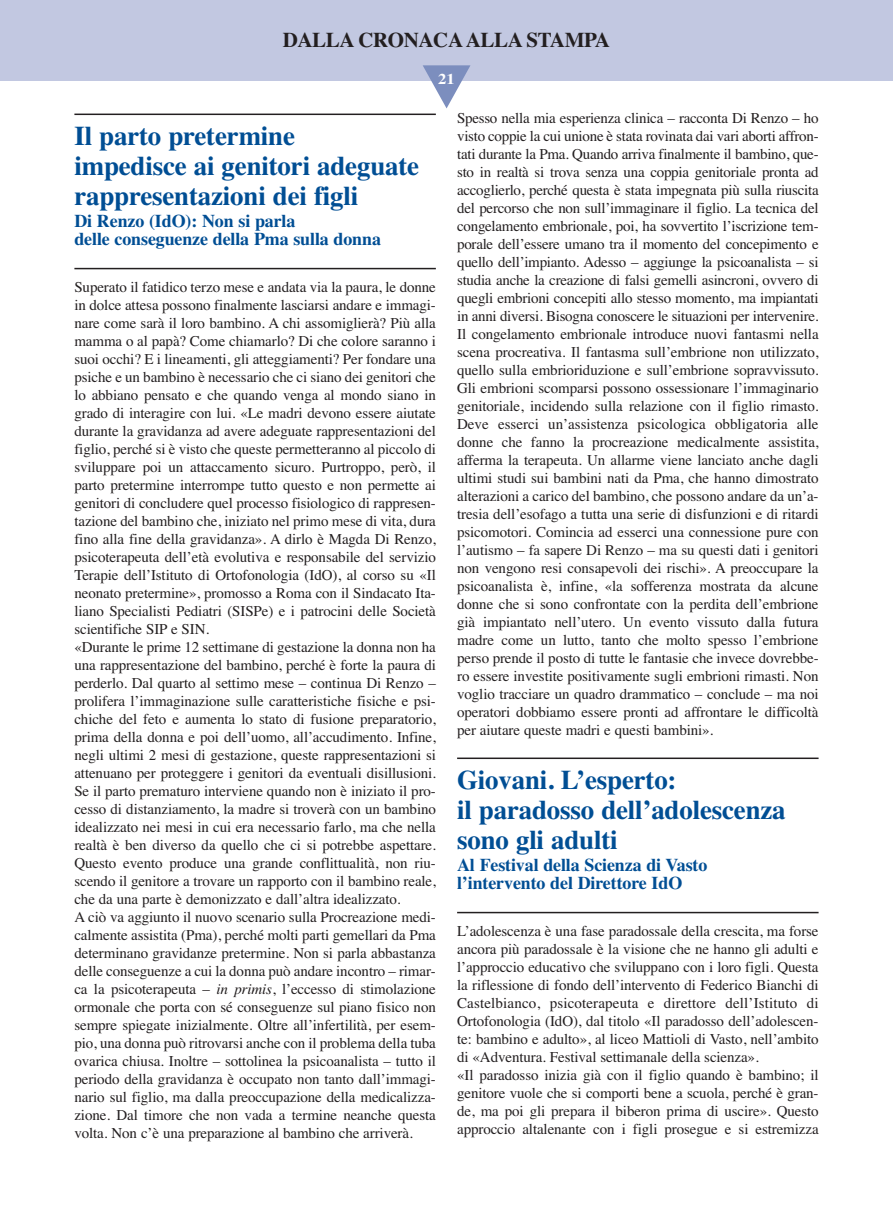
<style>
.page{position:relative;width:893px;height:1212px;background:#fff}
.page>*{position:absolute;margin:0;border:0;box-sizing:border-box;transform-origin:0 0}
.t1{font:700 27px/30px "Times";letter-spacing:-.01em;color:#004e94}
.t2{font:700 21px "Times";letter-spacing:-.02em;color:#231f20}
.t3{font:700 18px/18px "Times";letter-spacing:-.01em;color:#004e94}
.t4{font:15px/18px "Times";letter-spacing:-.005em;color:#231f20}
.t5{font:700 15px "Times";color:#fff;scale:1.1 1}
.s1{font-style:italic}
</style>
<div class="page">
<div style="left:0;top:0;width:893px;height:81px;background:#c2c8e1"></div>
<svg style="left:423px;top:65px;width:47px;height:43px"></svg>
<hr style="left:74px;top:114px;width:362px;height:1px;background:#231f20">
<hr style="left:74px;top:268px;width:362px;height:1px;background:#231f20">
<hr style="left:457px;top:757px;width:362px;height:2px;background:#231f20">
<hr style="left:457px;top:912px;width:362px;height:1px;background:#231f20">
<h2 class="t2" style="left:283px;top:32px;width:329px">DALLA CRONACA ALLA STAMPA</h2>
<p class="t5" style="left:438px;top:74px;width:16px">21</p>
<h1 class="t1" style="left:74px;top:123px;width:346px">Il parto pretermine<br>impedisce ai genitori adeguate rappresentazioni dei figli</h1>
<p class="t3" style="left:74px;top:214px;width:308px">Di Renzo (IdO): Non si parla<br>delle conseguenze della Pma sulla donna</p>
<p class="t4" style="left:74px;top:279px;width:363px">Superato il fatidico terzo mese e andata via la paura, le donne in dolce attesa possono finalmente lasciarsi andare e immagi&shy;nare come sarà il loro bambino. A chi assomiglierà? Più alla mamma o al papà? Come chiamarlo? Di che colore saranno i suoi occhi? E i lineamenti, gli atteggiamenti? Per fondare una psiche e un bambino è necessario che ci siano dei genitori che lo abbiano pensato e che quando venga al mondo siano in grado di interagire con lui. «Le madri devono essere aiutate durante la gravidanza ad avere adeguate rappresentazioni del figlio, perché si è visto che queste permetteranno al piccolo di sviluppare poi un attaccamento sicuro. Purtroppo, però, il parto pretermine interrompe tutto questo e non permette ai genitori di concludere quel processo fisiologico di rappresen&shy;tazione del bambino che, iniziato nel primo mese di vita, dura fino alla fine della gravidanza». A dirlo è Magda Di Renzo, psicoterapeuta dell’età evolutiva e responsabile del servizio Terapie dell’Istituto di Ortofonologia (IdO), al corso su «Il neonato pretermine», promosso a Roma con il Sindacato Ita&shy;liano Specialisti Pediatri (SISPe) e i patrocini delle Società scientifiche SIP e SIN.<br>«Durante le prime 12 settimane di gestazione la donna non ha una rappresentazione del bambino, perché è forte la paura di perderlo. Dal quarto al settimo mese – continua Di Renzo – prolifera l’immaginazione sulle caratteristiche fisiche e psi&shy;chiche del feto e aumenta lo stato di fusione preparatorio, prima della donna e poi dell’uomo, all’accudimento. Infine, negli ultimi 2 mesi di gestazione, queste rappresentazioni si attenuano per proteggere i genitori da eventuali disillusioni.<br>Se il parto prematuro interviene quando non è iniziato il pro&shy;cesso di distanziamento, la madre si troverà con un bambino idealizzato nei mesi in cui era necessario farlo, ma che nella realtà è ben diverso da quello che ci si potrebbe aspettare.<br>Questo evento produce una grande conflittualità, non riu&shy;scendo il genitore a trovare un rapporto con il bambino reale, che da una parte è demonizzato e dall’altra idealizzato.<br>A ciò va aggiunto il nuovo scenario sulla Procreazione medi&shy;calmente assistita (Pma), perché molti parti gemellari da Pma determinano gravidanze pretermine. Non si parla abbastanza delle conseguenze a cui la donna può andare incontro – rimar&shy;ca la psicoterapeuta – <span class="s1">in primis</span>, l’eccesso di stimolazione ormonale che porta con sé conseguenze sul piano fisico non sempre spiegate inizialmente. Oltre all’infertilità, per esem&shy;pio, una donna può ritrovarsi anche con il problema della tuba ovarica chiusa. Inoltre – sottolinea la psicoanalista – tutto il periodo della gravidanza è occupato non tanto dall’immagi&shy;nario sul figlio, ma dalla preoccupazione della medicalizza&shy;zione. Dal timore che non vada a termine neanche questa volta. Non c’è una preparazione al bambino che arriverà.</p>
<p class="t4" style="left:457px;top:110px;width:363px;text-align:justify">Spesso nella mia esperienza clinica – racconta Di Renzo – ho visto coppie la cui unione è stata rovinata dai vari aborti affron&shy;tati durante la Pma. Quando arriva finalmente il bambino, que&shy;sto in realtà si trova senza una coppia genitoriale pronta ad accoglierlo, perché questa è stata impegnata più sulla riuscita del percorso che non sull’immaginare il figlio. La tecnica del congelamento embrionale, poi, ha sovvertito l’iscrizione tem&shy;porale dell’essere umano tra il momento del concepimento e quello dell’impianto. Adesso – aggiunge la psicoanalista – si studia anche la creazione di falsi gemelli asincroni, ovvero di quegli embrioni concepiti allo stesso momento, ma impiantati in anni diversi. Bisogna conoscere le situazioni per intervenire.<br>Il congelamento embrionale introduce nuovi fantasmi nella scena procreativa. Il fantasma sull’embrione non utilizzato, quello sulla embrioriduzione e sull’embrione sopravvissuto.<br>Gli embrioni scomparsi possono ossessionare l’immaginario genitoriale, incidendo sulla relazione con il figlio rimasto.<br>Deve esserci un’assistenza psicologica obbligatoria alle donne che fanno la procreazione medicalmente assistita, afferma la terapeuta. Un allarme viene lanciato anche dagli ultimi studi sui bambini nati da Pma, che hanno dimostrato alterazioni a carico del bambino, che possono andare da un’a&shy;tresia dell’esofago a tutta una serie di disfunzioni e di ritardi psicomotori. Comincia ad esserci una connessione pure con l’autismo – fa sapere Di Renzo – ma su questi dati i genitori non vengono resi consapevoli dei rischi». A preoccupare la psicoanalista è, infine, «la sofferenza mostrata da alcune donne che si sono confrontate con la perdita dell’embrione già impiantato nell’utero. Un evento vissuto dalla futura madre come un lutto, tanto che molto spesso l’embrione perso prende il posto di tutte le fantasie che invece dovrebbe&shy;ro essere investite positivamente sugli embrioni rimasti. Non voglio tracciare un quadro drammatico – conclude – ma noi operatori dobbiamo essere pronti ad affrontare le difficoltà per aiutare queste madri e questi bambini».</p>
<h1 class="t1" style="left:457px;top:767px;width:330px">Giovani. L’esperto:<br>il paradosso dell’adolescenza sono gli adulti</h1>
<p class="t3" style="left:457px;top:858px;width:252px">Al Festival della Scienza di Vasto l’intervento del Direttore IdO</p>
<p class="t4" style="left:457px;top:923px;width:363px">L’adolescenza è una fase paradossale della crescita, ma forse ancora più paradossale è la visione che ne hanno gli adulti e l’approccio educativo che sviluppano con i loro figli. Questa la riflessione di fondo dell’intervento di Federico Bianchi di Castelbianco, psicoterapeuta e direttore dell’Istituto di Ortofonologia (IdO), dal titolo «Il paradosso dell’adolescen&shy;te: bambino e adulto», al liceo Mattioli di Vasto, nell’ambito di «Adventura. Festival settimanale della scienza».<br>«Il paradosso inizia già con il figlio quando è bambino; il genitore vuole che si comporti bene a scuola, perché è gran&shy;de, ma poi gli prepara il biberon prima di uscire». Questo approccio altalenante con i figli prosegue e si estremizza</p>
</div>
